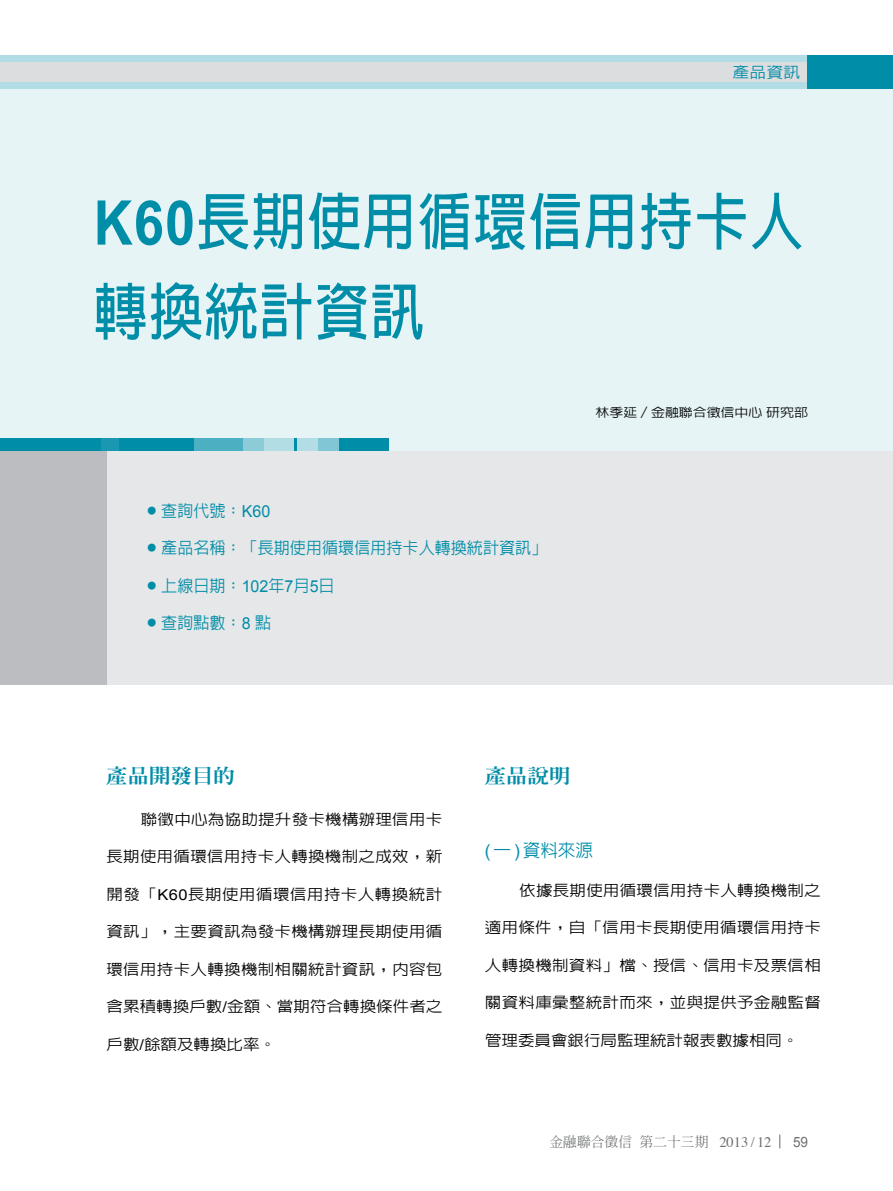
<style>
.page{position:relative;width:893px;height:1191px;background:#fff}
.page>*{position:absolute;margin:0;border:0;box-sizing:border-box;transform-origin:0 0}
.t1{font:700 61.65px/90px "AR Hei B5";letter-spacing:.02em;color:#008da8;scale:.88 1}
.t2{font:800 19.5px "AR Ming B5";color:#008da8;scale:1.1 1}
.t3{font:500 18px "AR Hei B5";color:#008da8}
.t4{font:500 16.5px "AR Hei B5";color:#008da8}
.t5{font:500 15.3px "AR Hei B5";color:#008da8;scale:1.1 1}
.t6{font:500 15px "AR Hei B5";letter-spacing:.02em;color:#000;scale:1.1 1}
.t7{font:500 15px "AR Hei B5";color:#000;scale:1.1 1}
.t8{font:14.25px "Arial";color:#6d6f71;scale:.95 1}
.t9{font:500 13.8px "AR Ming B5";color:#6d6f71}
.t10{font:500 12.3px "AR Hei B5";color:#000;scale:1.13 1}
.s1{font-family:"Arial"}
.s2{font-family:"Arial";font-weight:400}
.s3{font-family:"Times";font-weight:400;font-size:14.55px}
</style>
<div class="page">
<div style="left:0;top:55px;width:893px;height:34px;background:#b3dde5"></div>
<div style="left:0;top:62px;width:893px;height:20px;background:#dcddde"></div>
<div style="left:808px;top:55px;width:85px;height:34px;background:#008da8"></div>
<svg style="left:779px;top:1134px;width:1px;height:14px"></svg>
<div style="left:0;top:89px;width:893px;height:362px;background:#e6f4f6"></div>
<div style="left:0;top:438px;width:388px;height:13px;background:#008da8"></div>
<div style="left:102px;top:438px;width:17px;height:13px;background:#1a98b1"></div>
<div style="left:194px;top:438px;width:49px;height:13px;background:#4dafc2"></div>
<div style="left:243px;top:438px;width:21px;height:13px;background:#8cccd8"></div>
<div style="left:264px;top:438px;width:29px;height:13px;background:#b3dde5"></div>
<div style="left:298px;top:438px;width:20px;height:13px;background:#b3dde5"></div>
<div style="left:318px;top:438px;width:21px;height:13px;background:#80c6d4"></div>
<div style="left:9px;top:451px;width:884px;height:234px;background:#e6e7e8"></div>
<div style="left:0;top:451px;width:106px;height:234px;background:#bbbdc0"></div>
<p class="t5" style="left:732px;top:65px;width:63px">產品資訊</p>
<h1 class="t1" style="left:94px;top:176px;width:809px"><span class="s1">K60</span>長期使用循環信用持卡人轉換統計資訊</h1>
<p class="t4" style="left:148px;top:502px;width:124px"><sup>●</sup> 查詢代號：<span class="s2">K60</span></p>
<p class="t4" style="left:148px;top:540px;width:401px"><sup>●</sup> 產品名稱：「長期使用循環信用持卡人轉換統計資訊」</p>
<p class="t4" style="left:148px;top:577px;width:189px"><sup>●</sup> 上線日期：<span class="s2">102</span>年<span class="s2">7</span>月<span class="s2">5</span>日</p>
<p class="t4" style="left:148px;top:615px;width:125px"><sup>●</sup> 查詢點數：<span class="s2">8</span> 點</p>
<p class="t10" style="left:596px;top:406px;width:189px">林季延／金融聯合徵信中心研究部</p>
<h2 class="t2" style="left:106px;top:765px;width:118px">產品開發目的</h2>
<p class="t6" style="left:141px;top:811px;width:276px">聯徵中心為協助提升發卡機構辦理信用卡</p>
<p class="t6" style="left:106px;top:849px;width:307px">長期使用循環信用持卡人轉換機制之成效，新</p>
<p class="t6" style="left:106px;top:886px;width:307px">開發「<span class="s2">K60</span>長期使用循環信用持卡人轉換統計</p>
<p class="t6" style="left:106px;top:924px;width:307px">資訊」，主要資訊為發卡機構辦理長期使用循</p>
<p class="t6" style="left:106px;top:961px;width:307px">環信用持卡人轉換機制相關統計資訊，內容包</p>
<p class="t6" style="left:107px;top:999px;width:307px">含累積轉換戶數<span class="s2">/</span>金額、當期符合轉換條件者之</p>
<p class="t7" style="left:107px;top:1036px;width:156px">戶數<span class="s2">/</span>餘額及轉換比率。</p>
<h2 class="t2" style="left:485px;top:765px;width:79px">產品說明</h2>
<p class="t3" style="left:485px;top:840px;width:110px"><span class="s2">(</span>一<span class="s2">)</span>資料來源</p>
<p class="t6" style="left:519px;top:882px;width:276px">依據長期使用循環信用持卡人轉換機制之</p>
<p class="t6" style="left:485px;top:920px;width:307px">適用條件，自「信用卡長期使用循環信用持卡</p>
<p class="t6" style="left:485px;top:957px;width:307px">人轉換機制資料」檔、授信、信用卡及票信相</p>
<p class="t6" style="left:485px;top:995px;width:307px">關資料庫彙整統計而來，並與提供予金融監督</p>
<p class="t7" style="left:485px;top:1032px;width:286px">管理委員會銀行局監理統計報表數據相同。</p>
<p class="t9" style="left:549px;top:1135px;width:224px">金融聯合徵信第二十三期 <span class="s3">2013 / 12</span></p>
<p class="t8" style="left:793px;top:1133px;width:17px">59</p>
</div>
